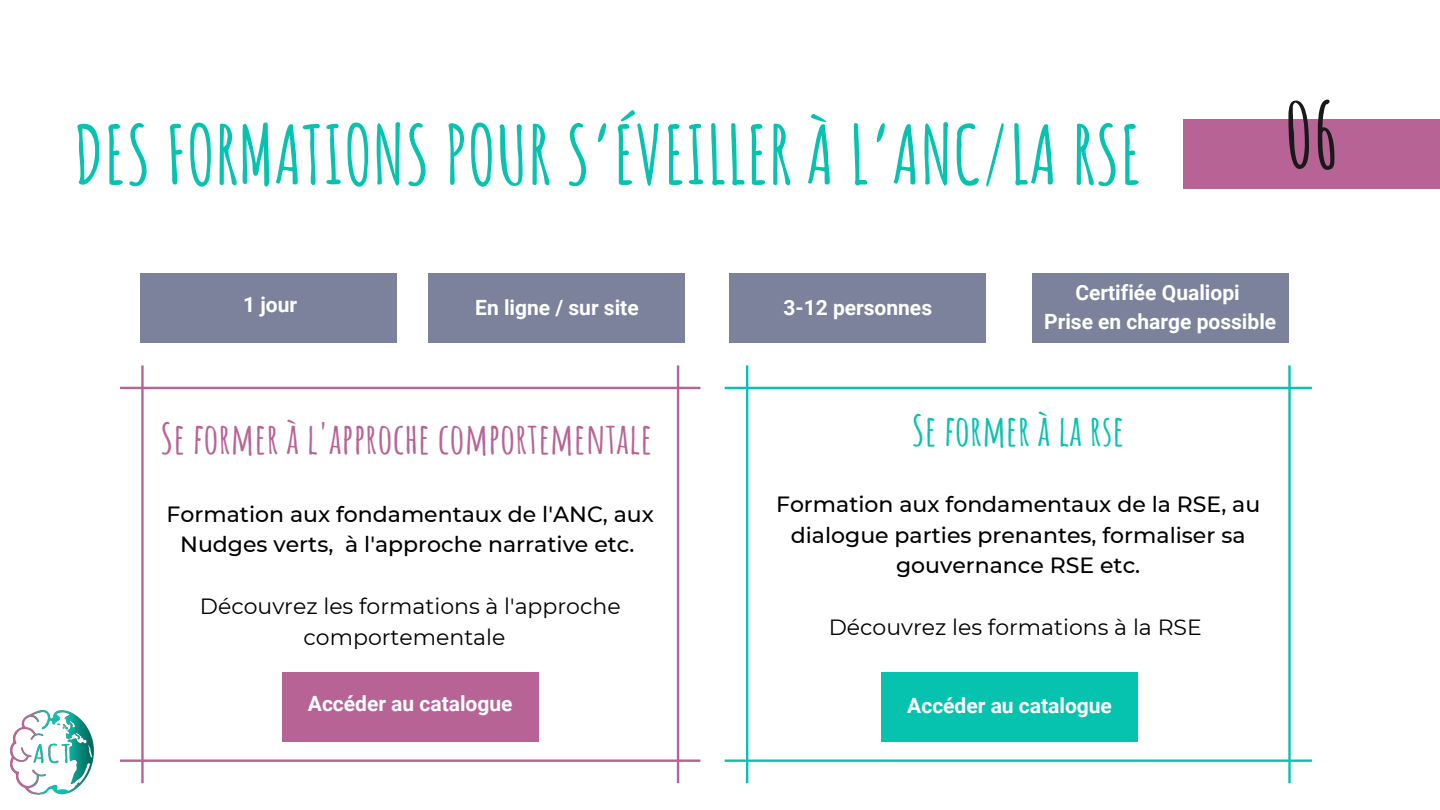
<style>
.page{position:relative;width:1440px;height:810px;background:#fff}
.page>*{position:absolute;margin:0;border:0;box-sizing:border-box;transform-origin:0 0}
.t1{font:700 90px "Amatic SC";color:#191919}
.t2{font:700 80px "Amatic SC";color:#06c3af}
.t3{font:700 42px "Amatic SC";color:#b86396}
.t4{font:700 42px "Amatic SC";color:#06c3af}
.t5{font:500 22px/30.8px "Montserrat";color:#000;text-align:center}
.t6{font:22px/30.8px "Montserrat";color:#000;text-align:center}
.t7{font:700 21px/29.2px "Roboto";color:#fff;text-align:center}
</style>
<div class="page">
<div style="left:1183px;top:119px;width:257px;height:70px;background:#b86396"></div>
<svg style="left:120px;top:365px;width:580px;height:418px"></svg>
<div style="left:140px;top:273px;width:256px;height:70px;background:#7c829c"></div>
<div style="left:429px;top:273px;width:256px;height:70px;background:#7c829c"></div>
<div style="left:730px;top:273px;width:256px;height:70px;background:#7c829c"></div>
<div style="left:1032px;top:273px;width:256px;height:70px;background:#7c829c"></div>
<div style="left:282px;top:672px;width:256px;height:69px;background:#b86396"></div>
<svg style="left:725px;top:365px;width:587px;height:418px"></svg>
<div style="left:881px;top:672px;width:257px;height:69px;background:#06c3af"></div>
<img style="left:10px;top:710px;width:84px;height:85px">
<h2 class="t2" style="left:74px;top:103px;width:1070px">DES FORMATIONS POUR S’ÉVEILLER À L’ANC/LA RSE</h2>
<h1 class="t1" style="left:1285px;top:78px;width:56px">06</h1>
<p class="t7" style="left:243px;top:290px;width:55px">1 jour</p>
<p class="t7" style="left:475px;top:293px;width:165px">En ligne / sur site</p>
<p class="t7" style="left:784px;top:293px;width:150px">3-12 personnes</p>
<p class="t7" style="left:1044px;top:278px;width:234px">Certifiée Qualiopi<br>Prise en charge possible</p>
<h3 class="t3" style="left:161px;top:412px;width:493px">Se former à l'approche comportementale</h3>
<p class="t5" style="left:167px;top:498px;width:489px">Formation aux fondamentaux de l'ANC, aux<br>Nudges verts, à l'approche narrative etc.</p>
<p class="t6" style="left:200px;top:591px;width:422px">Découvrez les formations à l'approche comportementale</p>
<p class="t7" style="left:308px;top:689px;width:206px">Accéder au catalogue</p>
<h3 class="t4" style="left:912px;top:403px;width:214px">Se former à la rse</h3>
<p class="t5" style="left:776px;top:489px;width:486px">Formation aux fondamentaux de la RSE, au dialogue parties prenantes, formaliser sa gouvernance RSE etc.</p>
<p class="t6" style="left:829px;top:612px;width:375px">Découvrez les formations à la RSE</p>
<p class="t7" style="left:907px;top:692px;width:206px">Accéder au catalogue</p>
</div>
